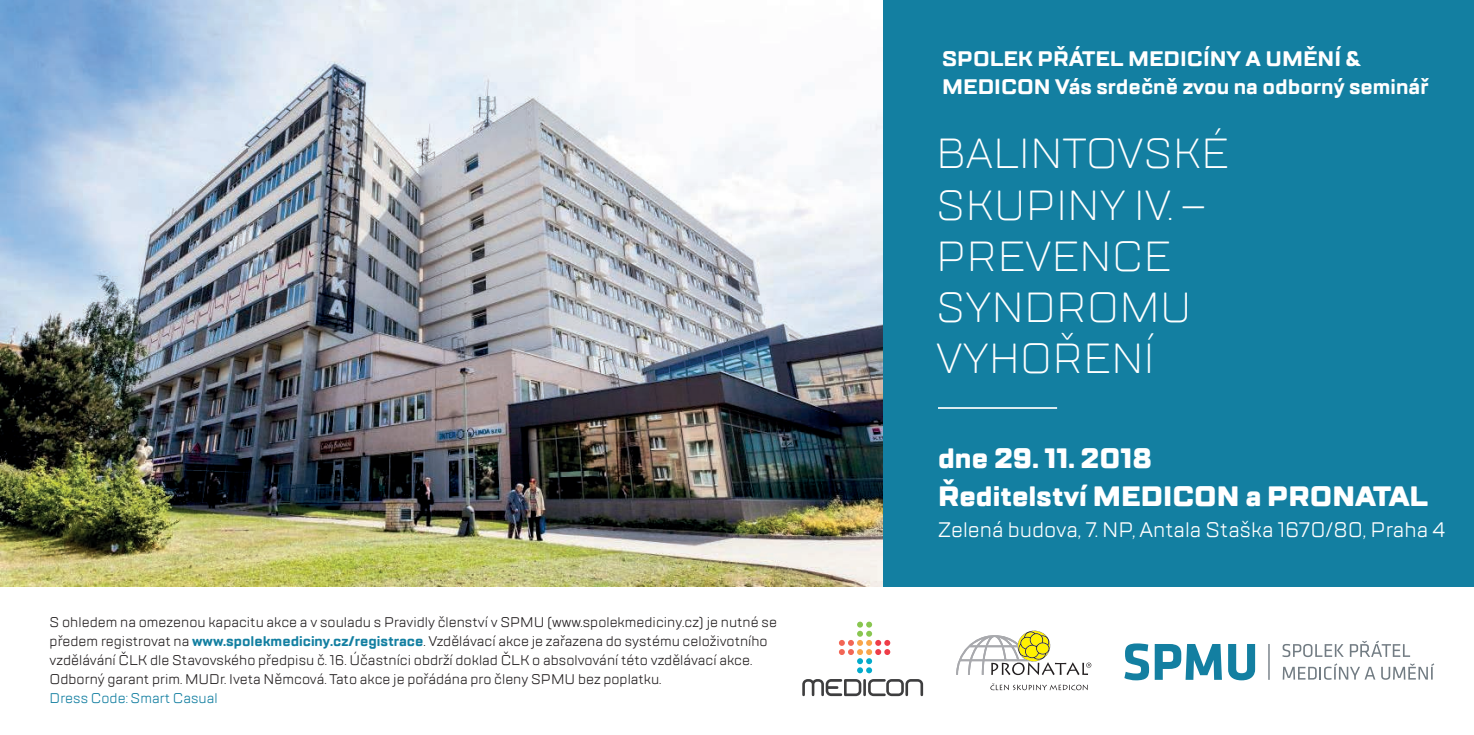
<style>
.page{position:relative;width:1474px;height:735px;background:#fff}
.page>*{position:absolute;margin:0;border:0;box-sizing:border-box;transform-origin:0 0}
.t1{font:300 42px/51.1px "TT Lakes";color:#fff}
.t2{font:800 28px/37.8px "TT Lakes";color:#fff}
.t3{font:700 21px/28.3px "TT Lakes";color:#fff}
.t4{font:21px "TT Lakes";color:#fff}
.t5{font:14px/18.9px "TT Lakes";color:#231f20}
.t6{font:14px "TT Lakes";color:#137fa1}
.s1{font-weight:700;color:#137fa1}
</style>
<div class="page">
<img style="left:0;top:0;width:883px;height:585px">
<svg style="left:1124px;top:643px;width:97px;height:37px"></svg>
<svg style="left:1228px;top:644px;width:27px;height:36px"></svg>
<svg style="left:1282px;top:644px;width:61px;height:12px"></svg>
<svg style="left:1349px;top:640px;width:60px;height:16px"></svg>
<svg style="left:1282px;top:663px;width:93px;height:16px"></svg>
<svg style="left:1381px;top:663px;width:53px;height:16px"></svg>
<hr style="left:1268px;top:643px;width:1px;height:36px;background:#727c83">
<svg style="left:990px;top:683px;width:97px;height:7px"></svg>
<svg style="left:956px;top:630px;width:135px;height:44px"></svg>
<svg style="left:802px;top:621px;width:121px;height:74px"></svg>
<div style="left:883px;top:0;width:590px;height:585px;background:#137fa1"></div>
<hr style="left:938px;top:407px;width:119px;height:1px;background:#fff">
<p class="t5" style="left:50px;top:613px;width:729px">S ohledem na omezenou kapacitu akce a v souladu s Pravidly členství v SPMU (www.spolekmediciny.cz) je nutné se předem registrovat na <span class="s1">www.spolekmediciny.cz/registrace</span>. Vzdělávací akce je zařazena do systému celoživotního vzdělávání ČLK dle Stavovského předpisu č. 16. Účastníci obdrží doklad ČLK o absolvování této vzdělávací akce.<br>Odborný garant prim. MUDr. Iveta Němcová. Tato akce je pořádána pro členy SPMU bez poplatku.</p>
<p class="t6" style="left:50px;top:688px;width:170px">Dress Code: Smart Casual</p>
<h3 class="t3" style="left:942px;top:45px;width:487px">SPOLEK PŘÁTEL MEDICÍNY A UMĚNÍ &amp;<br>MEDICON Vás srdečně zvou na odborný seminář</h3>
<h1 class="t1" style="left:936px;top:129px;width:294px">BALINTOVSKÉ<br>SKUPINY IV. –<br>PREVENCE<br>SYNDROMU<br>VYHOŘENÍ</h1>
<h2 class="t2" style="left:938px;top:440px;width:491px">dne 29. 11. 2018<br>Ředitelství MEDICON a PRONATAL</h2>
<h3 class="t4" style="left:938px;top:515px;width:508px">Zelená budova, 7. NP, Antala Staška 1670/80, Praha 4</h3>
</div>
